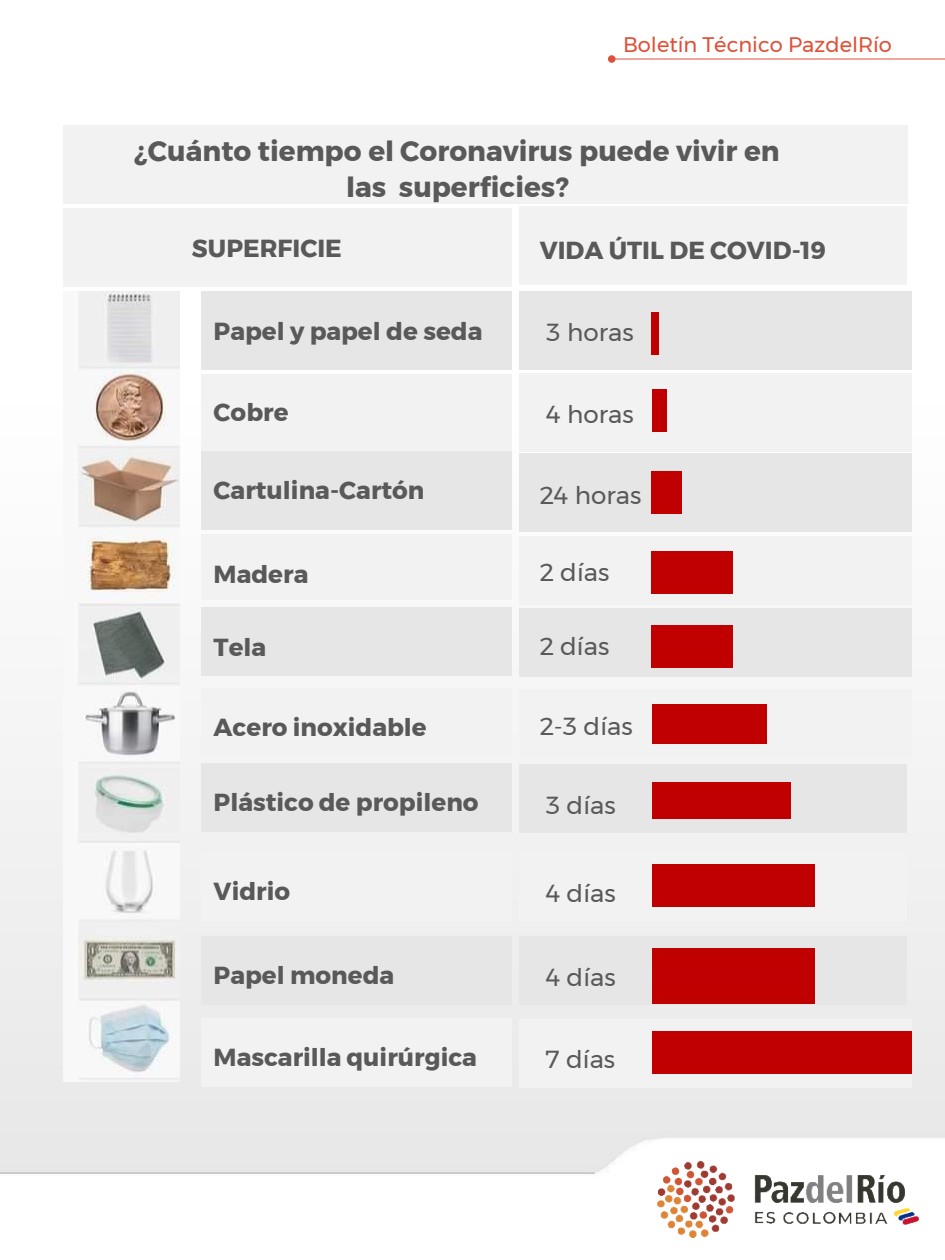
<style>
.page{position:relative;width:945px;height:1260px;background:#fff}
.page>*{position:absolute;margin:0;border:0;box-sizing:border-box;transform-origin:0 0}
.t1{font:700 28px/36.1px "Montserrat";color:#595959;text-align:center}
.t2{font:700 24.68px "Montserrat";color:#595959}
.t3{font:24.68px "Montserrat";color:#595959}
.t4{font:700 24.5px "Montserrat";color:#595959}
.t5{font:24.5px "Montserrat";color:#595959}
.t6{font:21px "Montserrat";color:#de5037}
</style>
<div class="page">
<div style="left:0;top:396px;width:945px;height:845px;background:#f2f2f2"></div>
<hr style="left:614px;top:59px;width:331px;height:1px;background:#de5037">
<div style="left:608px;top:55px;width:8px;height:8px;background:#de5037;border-radius:50%"></div>
<img style="left:630px;top:1131px;width:315px;height:10px">
<img style="left:78px;top:292px;width:101px;height:785px">
<div style="left:201px;top:292px;width:311px;height:78px;background:#e7e6e6"></div>
<div style="left:519px;top:291px;width:393px;height:79px;background:#e7e6e6"></div>
<div style="left:651px;top:312px;width:8px;height:42px;background:#c00000"></div>
<div style="left:201px;top:374px;width:311px;height:76px;background:#f2f2f2"></div>
<div style="left:519px;top:373px;width:393px;height:79px;background:#f2f2f2"></div>
<div style="left:652px;top:389px;width:15px;height:43px;background:#c00000"></div>
<div style="left:201px;top:451px;width:311px;height:79px;background:#e7e6e6"></div>
<div style="left:519px;top:453px;width:393px;height:79px;background:#e7e6e6"></div>
<div style="left:651px;top:471px;width:31px;height:43px;background:#c00000"></div>
<div style="left:651px;top:552px;width:82px;height:42px;background:#c00000"></div>
<div style="left:201px;top:608px;width:311px;height:68px;background:#e7e6e6"></div>
<div style="left:519px;top:608px;width:393px;height:69px;background:#e7e6e6"></div>
<div style="left:651px;top:625px;width:82px;height:43px;background:#c00000"></div>
<div style="left:652px;top:704px;width:114px;height:40px;background:#c00000"></div>
<div style="left:201px;top:763px;width:311px;height:69px;background:#e7e6e6"></div>
<div style="left:519px;top:764px;width:388px;height:69px;background:#e7e6e6"></div>
<div style="left:652px;top:783px;width:139px;height:36px;background:#c00000"></div>
<div style="left:652px;top:865px;width:163px;height:42px;background:#c00000"></div>
<div style="left:201px;top:936px;width:311px;height:68px;background:#e7e6e6"></div>
<div style="left:519px;top:936px;width:388px;height:69px;background:#e7e6e6"></div>
<div style="left:652px;top:949px;width:163px;height:55px;background:#c00000"></div>
<div style="left:652px;top:1031px;width:260px;height:43px;background:#c00000"></div>
<div style="left:63px;top:208px;width:449px;height:79px;background:#f2f2f2"></div>
<div style="left:520px;top:206px;width:387px;height:79px;background:#f2f2f2"></div>
<div style="left:63px;top:125px;width:844px;height:79px;background:#f2f2f2"></div>
<svg style="left:0;top:1141px;width:945px;height:100px;fill:#fff"></svg>
<img style="left:657px;top:1162px;width:261px;height:75px">
<p class="t6" style="left:623px;top:36px;width:270px">Boletín Técnico PazdelRío</p>
<p class="t1" style="left:135px;top:133px;width:647px">¿Cuánto tiempo el Coronavirus puede vivir en las superficies?</p>
<p class="t2" style="left:192px;top:235px;width:151px">SUPERFICIE</p>
<p class="t4" style="left:540px;top:236px;width:288px">VIDA ÚTIL DE COVID-19</p>
<p class="t2" style="left:214px;top:317px;width:271px">Papel y papel de seda</p>
<p class="t5" style="left:546px;top:323px;width:89px">3 horas</p>
<p class="t4" style="left:214px;top:399px;width:76px">Cobre</p>
<p class="t5" style="left:546px;top:405px;width:89px">4 horas</p>
<p class="t4" style="left:214px;top:477px;width:212px">Cartulina-Cartón</p>
<p class="t5" style="left:540px;top:486px;width:103px">24 horas</p>
<p class="t4" style="left:214px;top:560px;width:96px">Madera</p>
<p class="t5" style="left:540px;top:563px;width:71px">2 días</p>
<p class="t4" style="left:214px;top:633px;width:54px">Tela</p>
<p class="t3" style="left:540px;top:636px;width:71px">2 días</p>
<p class="t4" style="left:214px;top:714px;width:214px">Acero inoxidable</p>
<p class="t5" style="left:540px;top:717px;width:95px">2-3 días</p>
<p class="t4" style="left:214px;top:789px;width:266px">Plástico de propileno</p>
<p class="t5" style="left:546px;top:795px;width:71px">3 días</p>
<p class="t4" style="left:214px;top:877px;width:78px">Vidrio</p>
<p class="t5" style="left:546px;top:884px;width:71px">4 días</p>
<p class="t4" style="left:214px;top:961px;width:182px">Papel moneda</p>
<p class="t5" style="left:546px;top:968px;width:71px">4 días</p>
<p class="t4" style="left:214px;top:1044px;width:265px">Mascarilla quirúrgica</p>
<p class="t5" style="left:546px;top:1050px;width:71px">7 días</p>
</div>
